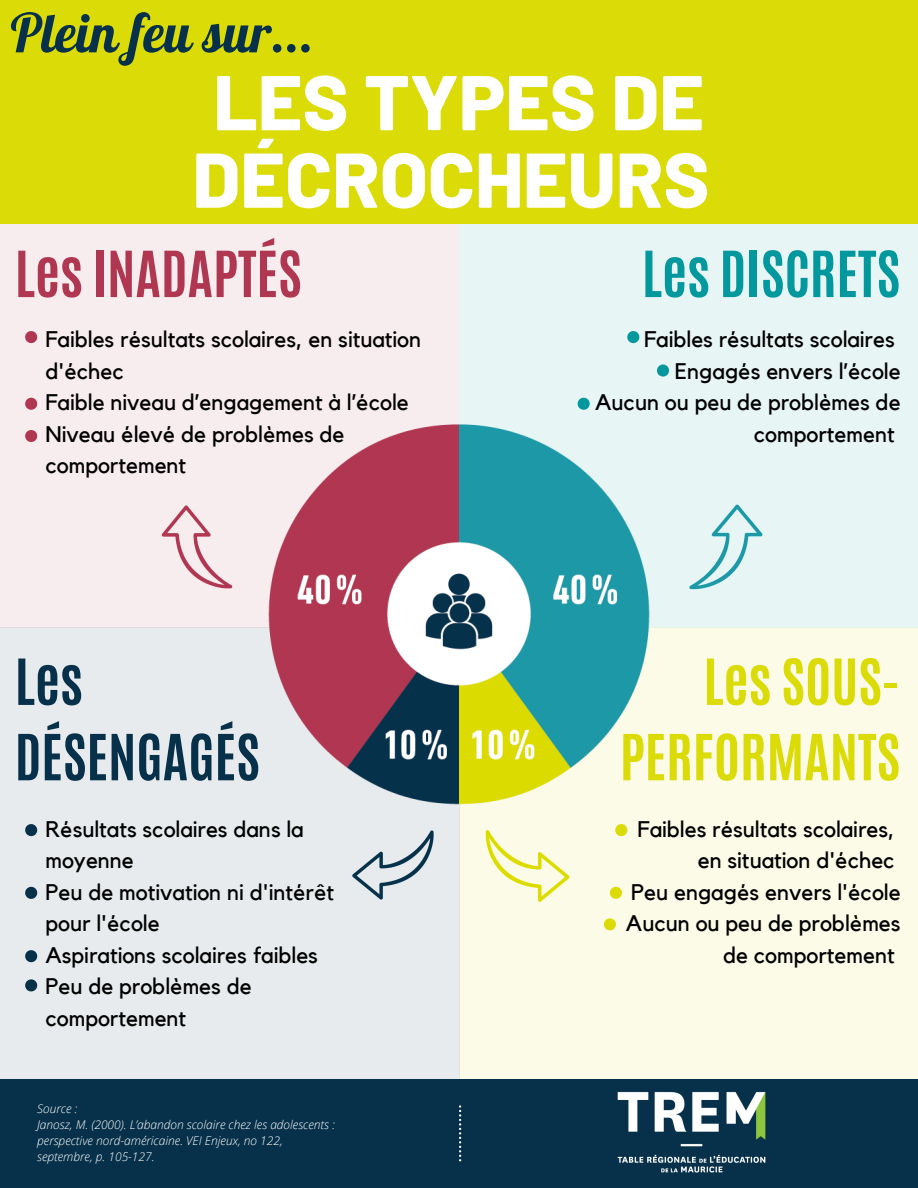
<style>
.page{position:relative;width:918px;height:1188px;background:#fff}
.page>*{position:absolute;margin:0;border:0;box-sizing:border-box;transform-origin:0 0}
.t1{font:800 77.4px/77.4px "Barlow";color:#fff}
.t2{font:700 54px/75.3px "Antonio";color:#dbdb07;text-align:right}
.t3{font:700 54px/75.3px "Antonio";color:#07314a}
.t4{font:700 54px "Antonio";color:#b03751}
.t5{font:700 54px "Antonio";color:#03989e}
.t6{font:53.7px "Lobster";color:#07314a}
.t7{font:22.5px/31.5px "Kollektif";color:#000}
.t8{font:italic 300 12px/16px "Open Sans";color:#fff}
</style>
<div class="page">
<div style="left:459px;top:224px;width:459px;height:404px;background:#e7f5f5"></div>
<div style="left:0;top:224px;width:459px;height:404px;background:#f7ecee"></div>
<div style="left:0;top:0;width:918px;height:224px;background:#dbdb07"></div>
<div style="left:459px;top:627px;width:459px;height:486px;background:#fbfbe7"></div>
<img style="left:689px;top:504px;width:74px;height:86px">
<div style="left:0;top:627px;width:460px;height:560px;background:#e7ebed"></div>
<img style="left:161px;top:505px;width:72px;height:84px">
<img style="left:352px;top:848px;width:80px;height:52px">
<img style="left:487px;top:848px;width:83px;height:54px">
<div style="left:0;top:1079px;width:918px;height:109px;background:#07314a"></div>
<img style="left:617px;top:1091px;width:149px;height:82px">
<img style="left:233px;top:397px;width:452px;height:451px">
<svg style="left:459px;top:1105px;width:2px;height:56px"></svg>
<svg style="left:25px;top:331px;width:12px;height:12px"></svg>
<svg style="left:25px;top:398px;width:12px;height:12px"></svg>
<svg style="left:25px;top:430px;width:12px;height:12px"></svg>
<svg style="left:25px;top:824px;width:12px;height:12px"></svg>
<svg style="left:25px;top:887px;width:12px;height:12px"></svg>
<svg style="left:25px;top:950px;width:12px;height:12px"></svg>
<svg style="left:627px;top:331px;width:12px;height:12px"></svg>
<svg style="left:657px;top:365px;width:12px;height:12px"></svg>
<svg style="left:578px;top:398px;width:12px;height:12px"></svg>
<svg style="left:604px;top:918px;width:12px;height:12px"></svg>
<svg style="left:610px;top:887px;width:12px;height:12px"></svg>
<svg style="left:615px;top:824px;width:12px;height:12px"></svg>
<svg style="left:25px;top:979px;width:12px;height:12px"></svg>
<p class="t6" style="left:11px;top:-1px;width:305px">Plein feu sur...</p>
<p class="t1" style="left:192px;top:61px;width:519px">LES TYPES DE<br>DÉCROCHEURS</p>
<p class="t4" style="left:15px;top:235px;width:288px">Les INADAPTÉS</p>
<p class="t5" style="left:642px;top:235px;width:260px">Les DISCRETS</p>
<p class="t7" style="left:45px;top:325px;width:377px">Faibles résultats scolaires, en situation d'échec</p>
<p class="t7" style="left:45px;top:388px;width:365px">Faible niveau d’engagement à l’école</p>
<p class="t7" style="left:45px;top:419px;width:301px">Niveau élevé de problèmes de comportement</p>
<p class="t7" style="left:644px;top:325px;width:252px">Faibles résultats scolaires</p>
<p class="t7" style="left:675px;top:356px;width:227px">Engagés envers l’école</p>
<p class="t7" style="left:595px;top:388px;width:307px;text-align:right">Aucun ou peu de problèmes de comportement</p>
<p class="t3" style="left:15px;top:644px;width:247px">Les<br>DÉSENGAGÉS</p>
<p class="t2" style="left:620px;top:644px;width:282px">Les SOUS-<br>PERFORMANTS</p>
<p class="t7" style="left:45px;top:814px;width:260px">Résultats scolaires dans la</p>
<p class="t7" style="left:638px;top:814px;width:259px">Faibles résultats scolaires,</p>
<p class="t7" style="left:45px;top:845px;width:90px">moyenne</p>
<p class="t7" style="left:45px;top:877px;width:290px">Peu de motivation ni d'intérêt pour l'école</p>
<p class="t7" style="left:45px;top:940px;width:274px">Aspirations scolaires faibles</p>
<p class="t7" style="left:45px;top:971px;width:208px">Peu de problèmes de comportement</p>
<p class="t7" style="left:698px;top:845px;width:198px">en situation d'échec</p>
<p class="t7" style="left:631px;top:877px;width:271px">Peu engagés envers l'école</p>
<p class="t7" style="left:626px;top:908px;width:276px;text-align:right">Aucun ou peu de problèmes de comportement</p>
<p class="t8" style="left:37px;top:1101px;width:42px">Source :</p>
<p class="t8" style="left:37px;top:1117px;width:299px">Janosz, M. (2000). L’abandon scolaire chez les adolescents : perspective nord-américaine. VEI Enjeux, no 122, septembre, p. 105-127.</p>
</div>
